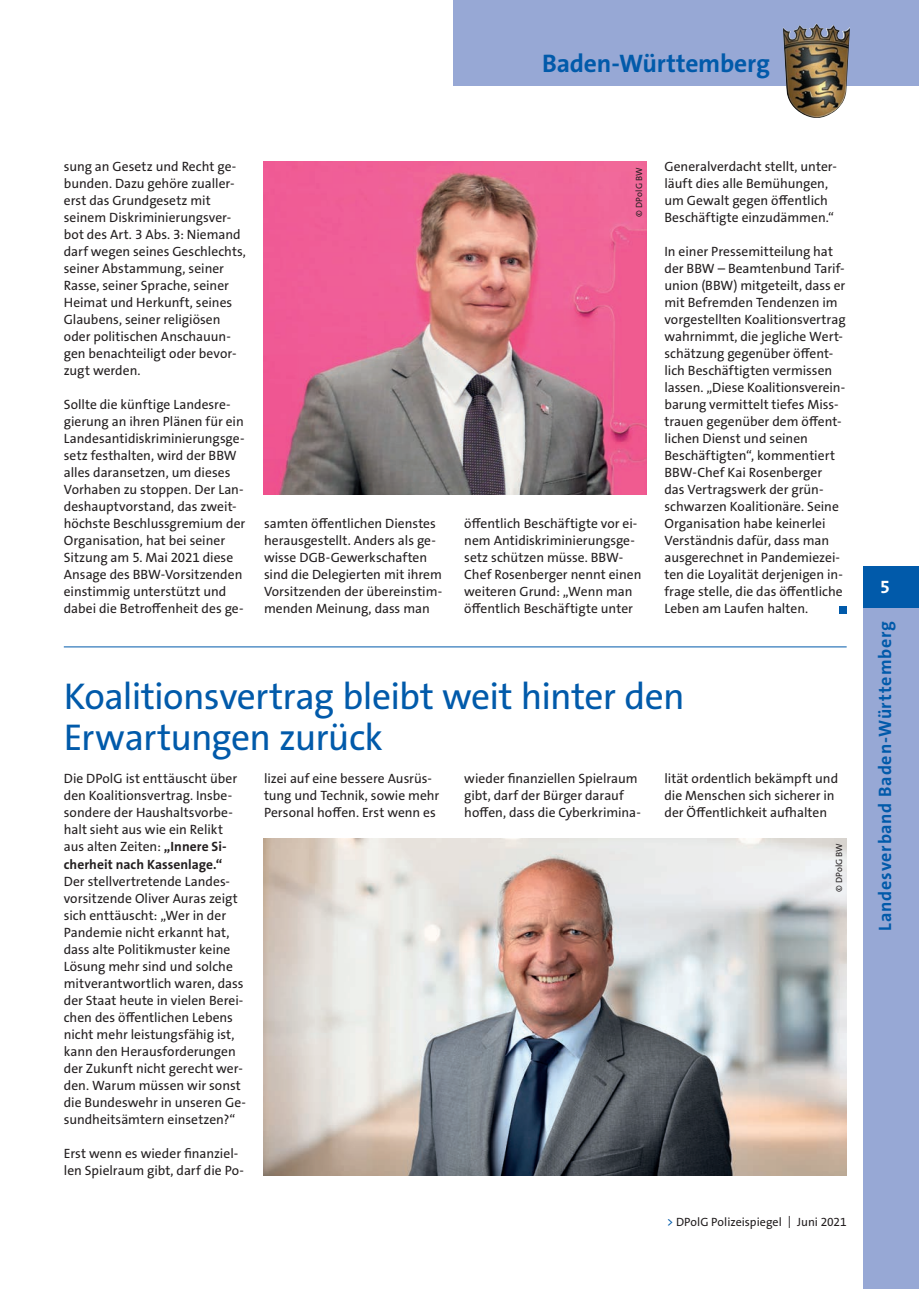
<style>
.page{position:relative;width:919px;height:1289px;background:#fff}
.page>*{position:absolute;margin:0;border:0;box-sizing:border-box;transform-origin:0 0}
.Headline_25_pt{font:37.5px/40.5px "The Sans Os F";letter-spacing:-.02em;color:#015aaa}
.t1{font:700 25.5px "The Sans Os F";letter-spacing:-.005em;color:#015aaa}
.t2{font:700 18px "The Sans Os F";letter-spacing:.045em;color:#015aaa}
.t3{font:700 18px "The Sans Os F";color:#fff}
.Grundtext{font:13.5px/17px "The Sans Os F";color:#231f20}
.t4{font:12px "The Sans Os F";color:#231f20}
.Fotonachweis{font:9px "The Sans Os F";letter-spacing:.015em;color:#231f20}
.s1{font-weight:700}
.s2{color:#015aaa}
</style>
<div class="page">
<img style="left:264px;top:838px;width:582px;height:337px">
<div style="left:839px;top:606px;width:7px;height:7px;background:#015aaa"></div>
<img style="left:264px;top:162px;width:382px;height:332px">
<hr style="left:64px;top:646px;width:782px;height:1px;background:#015aaa">
<div style="left:863px;top:566px;width:55px;height:42px;background:#015aaa"></div>
<div style="left:863px;top:608px;width:55px;height:680px;background:#97a8d5"></div>
<div style="left:453px;top:0;width:465px;height:85px;background:#97a8d5"></div>
<img style="left:782px;top:23px;width:67px;height:95px">
<h2 class="t1" style="left:542px;top:47px;width:229px">Baden-Württemberg</h2>
<p class="Grundtext" style="left:64px;top:158px;width:184px">sung an Gesetz und Recht ge&shy;bunden. Dazu gehöre zualler&shy;erst das Grundgesetz mit seinem Diskriminierungsver&shy;bot des Art. 3 Abs. 3: Niemand darf wegen seines Geschlechts, seiner Abstammung, seiner<br>Rasse, seiner Sprache, seiner<br>Heimat und Herkunft, seines<br>Glaubens, seiner religiösen oder politischen Anschauun&shy;gen benachteiligt oder bevor&shy;zugt werden.</p>
<p class="Grundtext" style="left:64px;top:396px;width:183px">Sollte die künftige Landesre&shy;gierung an ihren Plänen für ein<br>Landesantidiskriminierungsge&shy;setz festhalten, wird der BBW alles daransetzen, um dieses<br>Vorhaben zu stoppen. Der Lan&shy;deshauptvorstand, das zweit&shy;höchste Beschlussgremium der<br>Organisation, hat bei seiner<br>Sitzung am 5. Mai 2021 diese<br>Ansage des BBW-Vorsitzenden einstimmig unterstützt und dabei die Betroffenheit des ge-</p>
<p class="Fotonachweis" style="left:633px;top:217px;width:51px;rotate:-90deg">© DPolG BW</p>
<p class="Grundtext" style="left:264px;top:515px;width:179px">samten öffentlichen Dienstes herausgestellt. Anders als ge&shy;wisse DGB-Gewerkschaften sind die Delegierten mit ihrem<br>Vorsitzenden der übereinstim&shy;menden Meinung, dass man</p>
<p class="Grundtext" style="left:464px;top:515px;width:179px">öffentlich Beschäftigte vor ei&shy;nem Antidiskriminierungsge&shy;setz schützen müsse. BBW-<br>Chef Rosenberger nennt einen weiteren Grund: „Wenn man öffentlich Beschäftigte unter</p>
<p class="Grundtext" style="left:664px;top:158px;width:174px">Generalverdacht stellt, unter&shy;läuft dies alle Bemühungen, um Gewalt gegen öffentlich<br>Beschäftigte einzudämmen.“</p>
<p class="Grundtext" style="left:664px;top:243px;width:183px">In einer Pressemitteilung hat der BBW – Beamtenbund Tarif&shy;union (BBW) mitgeteilt, dass er mit Befremden Tendenzen im vorgestellten Koalitionsvertrag wahrnimmt, die jegliche Wert&shy;schätzung gegenüber öffent&shy;lich Beschäftigten vermissen lassen. „Diese Koalitionsverein&shy;barung vermittelt tiefes Miss&shy;trauen gegenüber dem öffent&shy;lichen Dienst und seinen<br>Beschäftigten“, kommentiert<br>BBW-Chef Kai Rosenberger<br>das Vertragswerk der grün&shy;schwarzen Koalitionäre. Seine<br>Organisation habe keinerlei<br>Verständnis dafür, dass man ausgerechnet in Pandemiezei&shy;ten die Loyalität derjenigen in&shy;frage stelle, die das öffentliche<br>Leben am Laufen halten.</p>
<p class="Headline_25_pt" style="left:64px;top:676px;width:622px">Koalitionsvertrag bleibt weit hinter den<br>Erwartungen zurück</p>
<p class="Grundtext" style="left:64px;top:770px;width:184px">Die DPolG ist enttäuscht über den Koalitionsvertrag. Insbe&shy;sondere der Haushaltsvorbe&shy;halt sieht aus wie ein Relikt aus alten Zeiten: <span class="s1">„Innere Si&shy;cherheit nach Kassenlage.“<br></span>Der stellvertretende Landes&shy;vorsitzende Oliver Auras zeigt sich enttäuscht: „Wer in der<br>Pandemie nicht erkannt hat, dass alte Politikmuster keine<br>Lösung mehr sind und solche mitverantwortlich waren, dass der Staat heute in vielen Berei&shy;chen des öffentlichen Lebens nicht mehr leistungsfähig ist, kann den Herausforderungen der Zukunft nicht gerecht wer&shy;den. Warum müssen wir sonst die Bundeswehr in unseren Ge&shy;sundheitsämtern einsetzen?“</p>
<p class="Grundtext" style="left:64px;top:1144px;width:182px">Erst wenn es wieder finanziel&shy;len Spielraum gibt, darf die Po-</p>
<p class="Grundtext" style="left:264px;top:770px;width:177px">lizei auf eine bessere Ausrüs&shy;tung und Technik, sowie mehr<br>Personal hoffen. Erst wenn es</p>
<p class="Grundtext" style="left:464px;top:770px;width:178px">wieder finanziellen Spielraum gibt, darf der Bürger darauf hoffen, dass die Cyberkrimina-</p>
<p class="Grundtext" style="left:664px;top:770px;width:175px">lität ordentlich bekämpft und die Menschen sich sicherer in der Öffentlichkeit aufhalten</p>
<p class="Fotonachweis" style="left:833px;top:892px;width:51px;rotate:-90deg">© DPolG BW</p>
<p class="t4" style="left:666px;top:1213px;width:181px"><span class="s2">&gt;</span> DPolG Polizeispiegel | Juni 2021</p>
<h3 class="t3" style="left:879px;top:575px;width:11px">5</h3>
<h3 class="t2" style="left:873px;top:930px;width:311px;rotate:-90deg">Landesverband Baden-Württemberg</h3>
</div>
